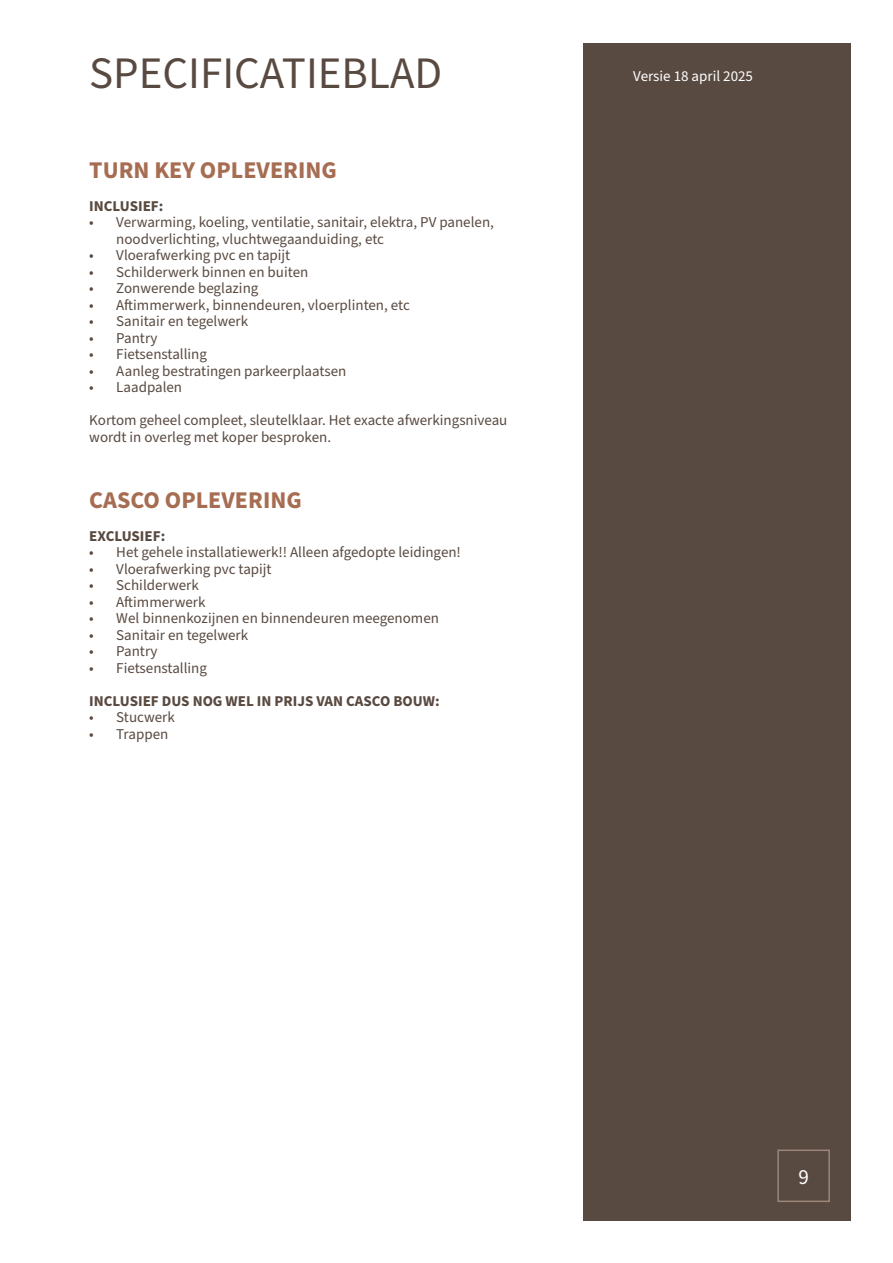
<style>
.page{position:relative;width:893px;height:1263px;background:#fff}
.page>*{position:absolute;margin:0;border:0;box-sizing:border-box;transform-origin:0 0}
.t1{font:45px "Source Sans Pro";color:#594a41}
.t2{font:700 24px "Source Sans Pro";color:#a66d52}
.t3{font:21px "Source Sans Pro";color:#fff}
.t4{font:15px/16.5px "Source Sans Pro";color:#594a41}
.t5{font:700 15px "Source Sans Pro";color:#594a41}
.t6{font:15px "Source Sans Pro";color:#fff}
</style>
<div class="page">
<div style="left:583px;top:43px;width:267px;height:1177px;background:#594a41"></div>
<div style="left:777px;top:1149px;width:53px;height:53px;border:2px solid #9b8679"></div>
<h1 class="t1" style="left:89px;top:43px;width:354px">SPECIFICATIEBLAD</h1>
<h2 class="t2" style="left:89px;top:153px;width:249px">TURN KEY OPLEVERING</h2>
<p class="t5" style="left:89px;top:195px;width:76px">INCLUSIEF:</p>
<p class="t4" style="left:116px;top:214px;width:379px;text-indent:-27px">• Verwarming, koeling, ventilatie, sanitair, elektra, PV panelen, noodverlichting, vluchtwegaanduiding, etc</p>
<p class="t4" style="left:89px;top:247px;width:203px">• Vloerafwerking pvc en tapijt</p>
<p class="t4" style="left:89px;top:264px;width:221px">• Schilderwerk binnen en buiten</p>
<p class="t4" style="left:89px;top:280px;width:171px">• Zonwerende beglazing</p>
<p class="t4" style="left:89px;top:297px;width:322px">• Aftimmerwerk, binnendeuren, vloerplinten, etc</p>
<p class="t4" style="left:89px;top:313px;width:160px">• Sanitair en tegelwerk</p>
<p class="t4" style="left:89px;top:330px;width:70px">• Pantry</p>
<p class="t4" style="left:89px;top:346px;width:119px">• Fietsenstalling</p>
<p class="t4" style="left:89px;top:363px;width:259px">• Aanleg bestratingen parkeerplaatsen</p>
<p class="t4" style="left:89px;top:379px;width:94px">• Laadpalen</p>
<p class="t4" style="left:89px;top:412px;width:420px">Kortom geheel compleet, sleutelklaar. Het exacte afwerkingsniveau wordt in overleg met koper besproken.</p>
<h2 class="t2" style="left:89px;top:483px;width:214px">CASCO OPLEVERING</h2>
<p class="t5" style="left:89px;top:525px;width:78px">EXCLUSIEF:</p>
<p class="t4" style="left:89px;top:544px;width:373px">• Het gehele installatiewerk!! Alleen afgedopte leidingen!</p>
<p class="t4" style="left:89px;top:561px;width:184px">• Vloerafwerking pvc tapijt</p>
<p class="t4" style="left:89px;top:577px;width:111px">• Schilderwerk</p>
<p class="t4" style="left:89px;top:594px;width:118px">• Aftimmerwerk</p>
<p class="t4" style="left:89px;top:610px;width:351px">• Wel binnenkozijnen en binnendeuren meegenomen</p>
<p class="t4" style="left:89px;top:627px;width:160px">• Sanitair en tegelwerk</p>
<p class="t4" style="left:89px;top:643px;width:70px">• Pantry</p>
<p class="t4" style="left:89px;top:660px;width:119px">• Fietsenstalling</p>
<p class="t5" style="left:89px;top:690px;width:352px">INCLUSIEF DUS NOG WEL IN PRIJS VAN CASCO BOUW:</p>
<p class="t4" style="left:89px;top:709px;width:87px">• Stucwerk</p>
<p class="t4" style="left:89px;top:726px;width:81px">• Trappen</p>
<p class="t6" style="left:633px;top:66px;width:121px">Versie 18 april 2025</p>
<h3 class="t3" style="left:798px;top:1163px;width:12px">9</h3>
</div>
